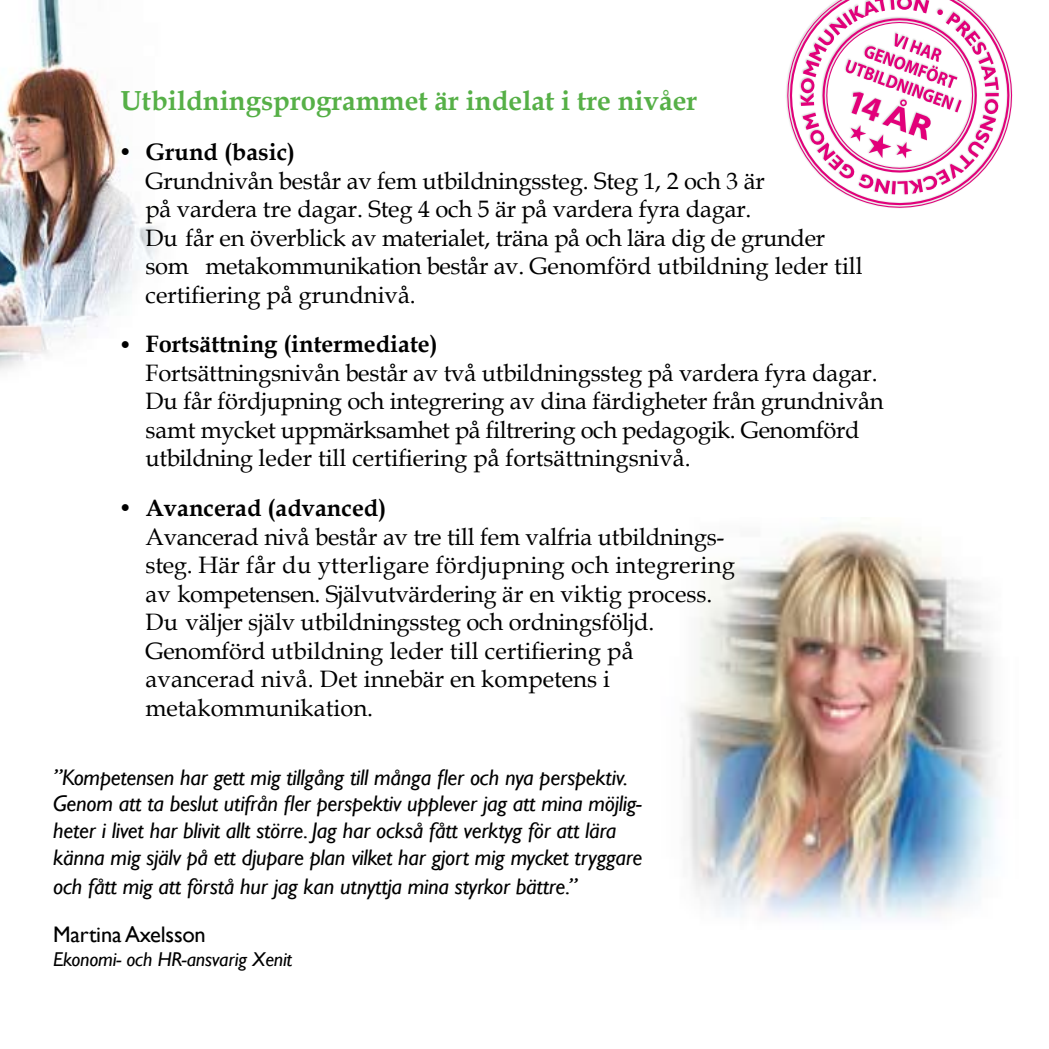
<style>
.page{position:relative;width:1049px;height:1049px;background:#fff}
.page>*{position:absolute;margin:0;border:0;box-sizing:border-box;transform-origin:0 0}
.t1{font:700 27.5px "Book Antiqua";color:#56b047}
.t2{font:23.75px/28.5px "Book Antiqua";letter-spacing:-.01em;color:#000}
.t3{font:italic 22.5px/26.8px "Gill Sans";letter-spacing:-.01em;color:#000}
.t4{font:22.5px "Gill Sans";letter-spacing:-.01em;color:#000}
.t5{font:italic 20px "Gill Sans";letter-spacing:-.01em;color:#000}
.s1{font-family:"Gill Sans";font-size:27.5px}
.s2{font-weight:700}
</style>
<div class="page">
<img style="left:683px;top:525px;width:312px;height:394px">
<img style="left:0;top:0;width:158px;height:371px">
<svg style="left:786px;top:41px;width:227px;height:167px"></svg>
<svg style="left:800px;top:0;width:199px;height:194px"></svg>
<p class="t1" style="left:120px;top:82px;width:578px">Utbildningsprogrammet är indelat i tre nivåer</p>
<p class="t2" style="left:145px;top:137px;width:719px;text-indent:-25px"><span class="s1">•</span> <span class="s2">Grund (basic)<br></span>Grundnivån består av fem utbildningssteg. Steg 1, 2 och 3 är<br>på vardera tre dagar. Steg 4 och 5 är på vardera fyra dagar.<br>Du får en överblick av materialet, träna på och lära dig de grunder som metakommunikation består av. Genomförd utbildning leder till certifiering på grundnivå.</p>
<p class="t2" style="left:145px;top:329px;width:740px;text-indent:-25px"><span class="s1">•</span> <span class="s2">Fortsättning (intermediate)<br></span>Fortsättningsnivån består av två utbildningssteg på vardera fyra dagar.<br>Du får fördjupning och integrering av dina färdigheter från grundnivån samt mycket uppmärksamhet på filtrering och pedagogik. Genomförd utbildning leder till certifiering på fortsättningsnivå.</p>
<p class="t2" style="left:145px;top:493px;width:591px;text-indent:-25px"><span class="s1">•</span> <span class="s2">Avancerad (advanced)<br></span>Avancerad nivå består av tre till fem valfria utbildnings&shy;steg. Här får du ytterligare fördjupning och integrering av kompetensen. Självutvärdering är en viktig process.<br>Du väljer själv utbildningssteg och ordningsföljd.<br>Genomförd utbildning leder till certifiering på avancerad nivå. Det innebär en kompetens i metakommunikation.</p>
<p class="t3" style="left:53px;top:764px;width:590px">”Kompetensen har gett mig tillgång till många fler och nya perspektiv.<br>Genom att ta beslut utifrån fler perspektiv upplever jag att mina möjlig&shy;heter i livet har blivit allt större. Jag har också fått verktyg för att lära känna mig själv på ett djupare plan vilket har gjort mig mycket tryggare</p>
<p class="t3" style="left:53px;top:873px;width:526px">och fått mig att förstå hur jag kan utnyttja mina styrkor bättre.”</p>
<p class="t4" style="left:53px;top:921px;width:154px">Martina Axelsson</p>
<p class="t5" style="left:53px;top:948px;width:241px">Ekonomi- och HR-ansvarig Xenit</p>
</div>
